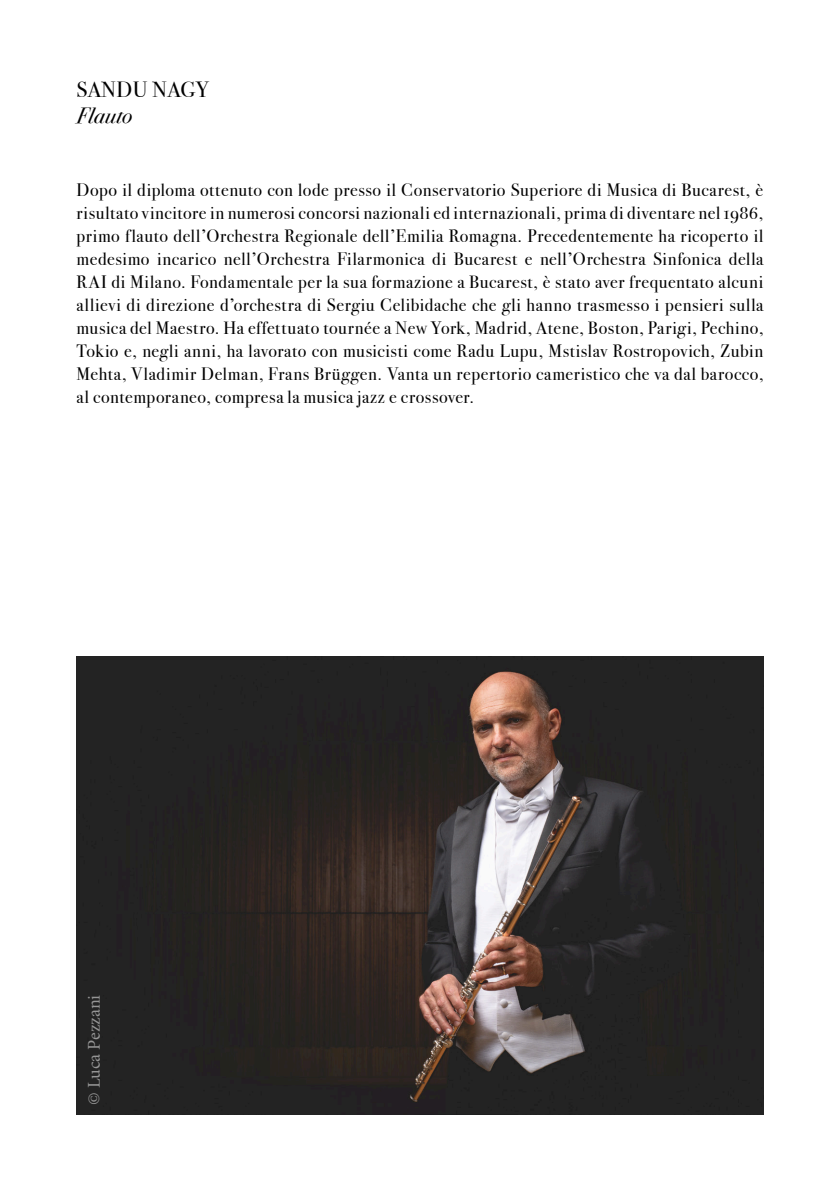
<style>
.page{position:relative;width:840px;height:1191px;background:#fff}
.page>*{position:absolute;margin:0;border:0;box-sizing:border-box;transform-origin:0 0}
.t1{font:22px "Bodoni Svty Two OSITCTT Book";letter-spacing:.02em;color:#000}
.t2{font:22px "Bodoni Svty Two OSITCTT Book It";letter-spacing:.02em;color:#000}
.t3{font:18px/23px "Bodoni Svty Two OSITCTT Book";letter-spacing:.03em;color:#000;text-align:justify}
.t4{font:18px "Minion Pro";color:#959595}
</style>
<div class="page">
<img style="left:77px;top:657px;width:686px;height:457px">
<p class="t1" style="left:77px;top:77px;width:134px">SANDU NAGY</p>
<p class="t2" style="left:77px;top:102px;width:57px">Flauto</p>
<p class="t3" style="left:77px;top:178px;width:688px">Dopo il diploma ottenuto con lode presso il Conservatorio Superiore di Musica di Bucarest, è risultato vincitore in numerosi concorsi nazionali ed internazionali, prima di diventare nel 1986, primo flauto dell’Orchestra Regionale dell’Emilia Romagna. Precedentemente ha ricoperto il medesimo incarico nell’Orchestra Filarmonica di Bucarest e nell’Orchestra Sinfonica della RAI di Milano. Fondamentale per la sua formazione a Bucarest, è stato aver frequentato alcuni allievi di direzione d’orchestra di Sergiu Celibidache che gli hanno trasmesso i pensieri sulla musica del Maestro. Ha effettuato tournée a New York, Madrid, Atene, Boston, Parigi, Pechino, Tokio e, negli anni, ha lavorato con musicisti come Radu Lupu, Mstislav Rostropovich, Zubin Mehta, Vladimir Delman, Frans Brüggen. Vanta un repertorio cameristico che va dal barocco, al contemporaneo, compresa la musica jazz e crossover.</p>
<p class="t4" style="left:83px;top:1104px;width:112px;rotate:-90deg">© Luca Pezzani</p>
</div>
